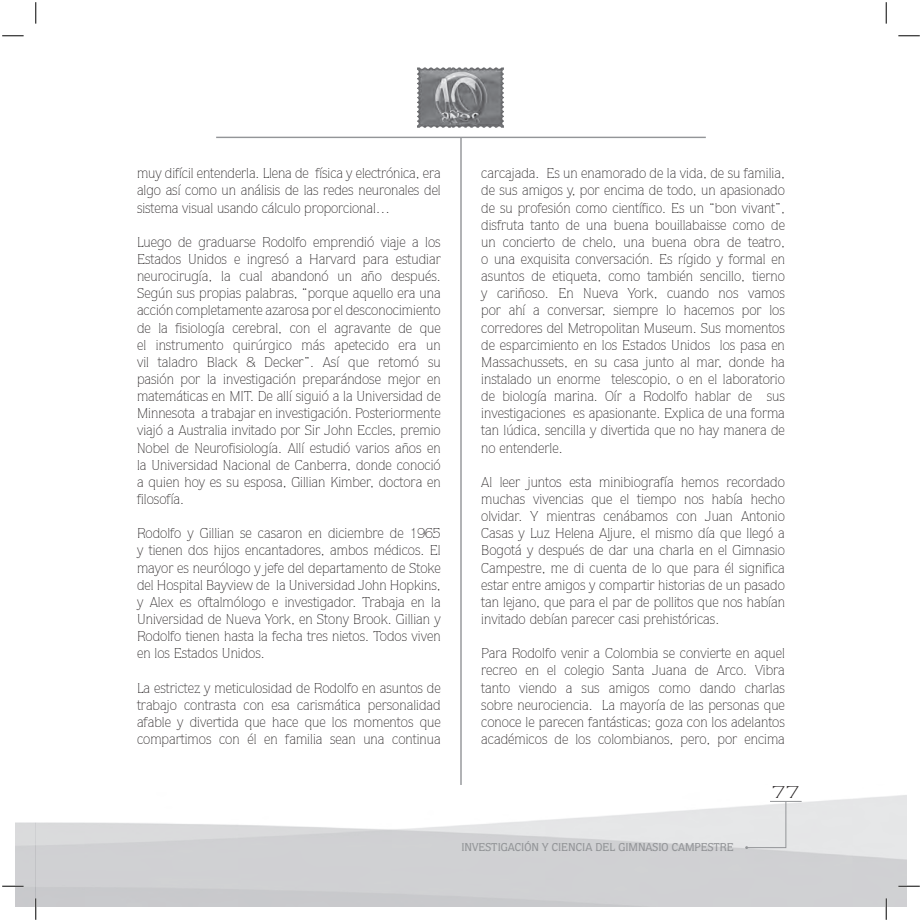
<style>
.page{position:relative;width:922px;height:922px;background:#fff}
.page>*{position:absolute;margin:0;border:0;box-sizing:border-box;transform-origin:0 0}
.t1{font:300 17.12px "Quorum IT Cby BT";color:#231f20;scale:1.5 1}
.t2{font:300 14.25px/17.1px "Quorum IT Cby BT";color:#231f20;text-align:justify}
.t3{font:500 11.38px "Quorum";color:#939598}
</style>
<div class="page">
<img style="left:16px;top:784px;width:890px;height:122px">
<svg style="left:745px;top:800px;width:41px;height:48px;background:#e3e4e5"></svg>
<hr style="left:769px;top:800px;width:32px;height:1px;background:#939598">
<hr style="left:460px;top:137px;width:1px;height:647px;background:#939598">
<hr style="left:216px;top:137px;width:489px;height:1px;background:#939598">
<img style="left:417px;top:67px;width:87px;height:61px">
<hr style="left:35px;top:898px;width:2px;height:21px;background:#fff">
<svg style="left:2px;top:36px;width:22px;height:1px"></svg>
<svg style="left:898px;top:36px;width:21px;height:1px"></svg>
<svg style="left:2px;top:885px;width:22px;height:1px"></svg>
<svg style="left:898px;top:885px;width:21px;height:1px"></svg>
<svg style="left:36px;top:2px;width:1px;height:22px"></svg>
<svg style="left:36px;top:898px;width:1px;height:21px"></svg>
<svg style="left:885px;top:2px;width:1px;height:22px"></svg>
<svg style="left:885px;top:898px;width:1px;height:21px"></svg>
<p class="t2" style="left:137px;top:164px;width:305px">muy difícil entenderla. Llena de física y electrónica, era algo así como un análisis de las redes neuronales del sistema visual usando cálculo proporcional…</p>
<p class="t2" style="left:137px;top:233px;width:305px">Luego de graduarse Rodolfo emprendió viaje a los Estados Unidos e ingresó a Harvard para estudiar neurocirugía, la cual abandonó un año después.<br>Según sus propias palabras, “porque aquello era una acción completamente azarosa por el desconocimiento de la fisiología cerebral, con el agravante de que el instrumento quirúrgico más apetecido era un vil taladro Black &amp; Decker”. Así que retomó su pasión por la investigación preparándose mejor en matemáticas en MIT. De allí siguió a la Universidad de Minnesota a trabajar en investigación. Posteriormente viajó a Australia invitado por Sir John Eccles, premio Nobel de Neurofisiología. Allí estudió varios años en la Universidad Nacional de Canberra, donde conoció a quien hoy es su esposa, Gillian Kimber, doctora en filosofía.</p>
<p class="t2" style="left:137px;top:524px;width:305px">Rodolfo y Gillian se casaron en diciembre de 1965 y tienen dos hijos encantadores, ambos médicos. El mayor es neurólogo y jefe del departamento de Stoke del Hospital Bayview de la Universidad John Hopkins, y Alex es oftalmólogo e investigador. Trabaja en la Universidad de Nueva York, en Stony Brook. Gillian y Rodolfo tienen hasta la fecha tres nietos. Todos viven en los Estados Unidos.</p>
<p class="t2" style="left:137px;top:678px;width:305px">La estrictez y meticulosidad de Rodolfo en asuntos de trabajo contrasta con esa carismática personalidad afable y divertida que hace que los momentos que compartimos con él en familia sean una continua</p>
<p class="t2" style="left:481px;top:164px;width:305px">carcajada. Es un enamorado de la vida, de su familia, de sus amigos y, por encima de todo, un apasionado de su profesión como científico. Es un “bon vivant”, disfruta tanto de una buena bouillabaisse como de un concierto de chelo, una buena obra de teatro, o una exquisita conversación. Es rígido y formal en asuntos de etiqueta, como también sencillo, tierno y cariñoso. En Nueva York, cuando nos vamos por ahí a conversar, siempre lo hacemos por los corredores del Metropolitan Museum. Sus momentos de esparcimiento en los Estados Unidos los pasa en Massachussets, en su casa junto al mar, donde ha instalado un enorme telescopio, o en el laboratorio de biología marina. Oír a Rodolfo hablar de sus investigaciones es apasionante. Explica de una forma tan lúdica, sencilla y divertida que no hay manera de no entenderle.</p>
<p class="t2" style="left:481px;top:473px;width:305px">Al leer juntos esta minibiografía hemos recordado muchas vivencias que el tiempo nos había hecho olvidar. Y mientras cenábamos con Juan Antonio Casas y Luz Helena Aljure, el mismo día que llegó a Bogotá y después de dar una charla en el Gimnasio Campestre, me di cuenta de lo que para él significa estar entre amigos y compartir historias de un pasado tan lejano, que para el par de pollitos que nos habían invitado debían parecer casi prehistóricas.</p>
<p class="t2" style="left:481px;top:644px;width:305px">Para Rodolfo venir a Colombia se convierte en aquel recreo en el colegio Santa Juana de Arco. Vibra tanto viendo a sus amigos como dando charlas sobre neurociencia. La mayoría de las personas que conoce le parecen fantásticas; goza con los adelantos académicos de los colombianos, pero, por encima</p>
<p class="t3" style="left:461px;top:840px;width:274px">INVESTIGACIÓN Y CIENCIA DEL GIMNASIO CAMPESTRE</p>
<p class="t1" style="left:771px;top:781px;width:20px">77</p>
</div>
